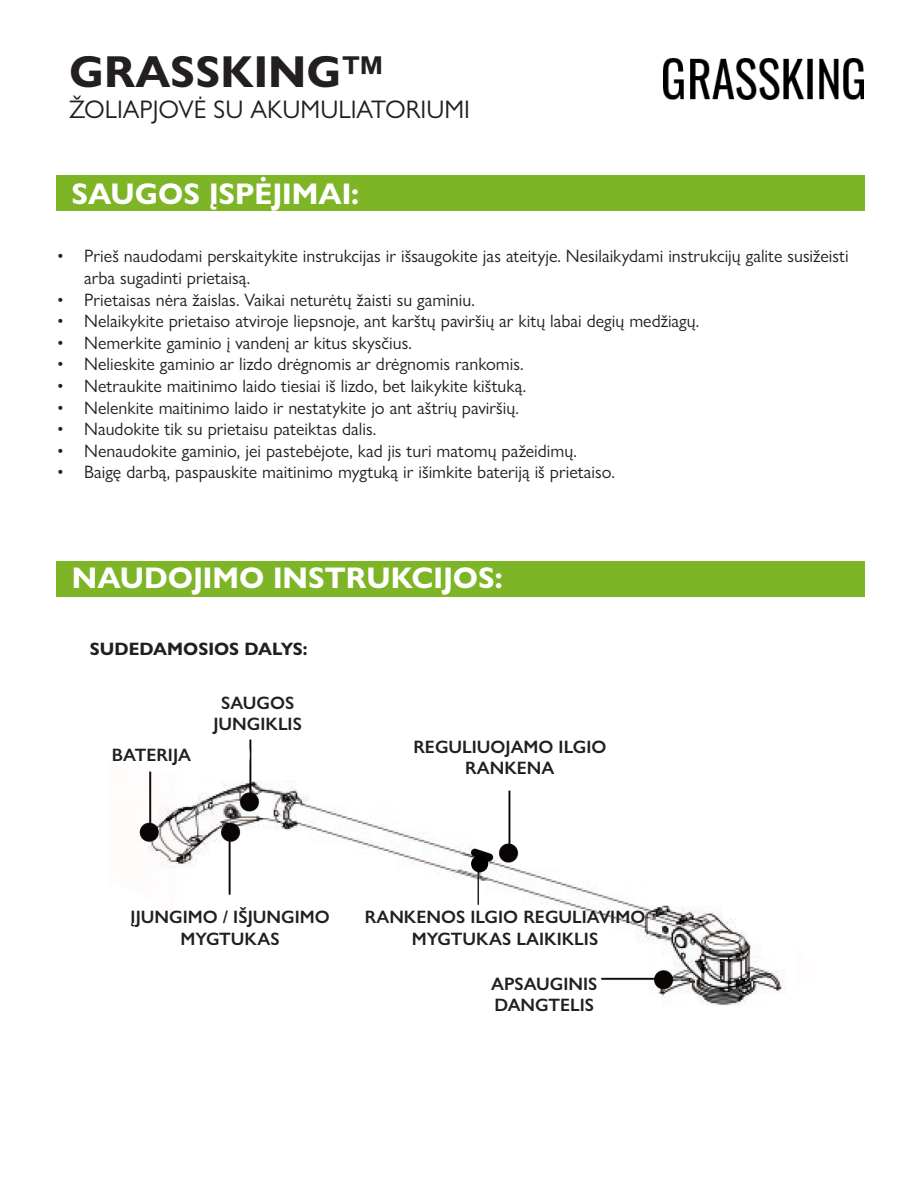
<style>
.page{position:relative;width:918px;height:1188px;background:#fff}
.page>*{position:absolute;margin:0;border:0;box-sizing:border-box;transform-origin:0 0}
.t1{font:700 45px "Gill Sans Nova";color:#231f20}
.t2{font:700 30px "Gill Sans Nova";color:#fff}
.t3{font:25.5px "Gill Sans Nova";color:#231f20}
.t4{font:18px/21.6px "Gill Sans Nova";color:#231f20}
.t5{font:600 18px/21.6px "Gill Sans Nova";color:#231f20;text-align:center}
.t6{font:700 18px "Gill Sans Nova";color:#231f20}
</style>
<div class="page">
<div style="left:56px;top:561px;width:809px;height:35px;background:#7db527"></div>
<img style="left:664px;top:58px;width:200px;height:41px">
<img style="left:139px;top:739px;width:647px;height:267px">
<hr style="left:478px;top:860px;width:1px;height:45px;background:#231f20">
<div style="left:471px;top:855px;width:17px;height:17px;background:#000;border-radius:50%"></div>
<div style="left:57px;top:176px;width:808px;height:35px;background:#7db527"></div>
<p class="t1" style="left:69px;top:44px;width:317px">GRASSKING™</p>
<p class="t3" style="left:69px;top:94px;width:403px">ŽOLIAPJOVĖ SU AKUMULIATORIUMI</p>
<p class="t2" style="left:72px;top:175px;width:289px">SAUGOS ĮSPĖJIMAI:</p>
<p class="t4" style="left:84px;top:245px;width:766px;text-indent:-27px">• Prieš naudodami perskaitykite instrukcijas ir išsaugokite jas ateityje. Nesilaikydami instrukcijų galite susižeisti arba sugadinti prietaisą.</p>
<p class="t4" style="left:57px;top:289px;width:419px">• Prietaisas nėra žaislas. Vaikai neturėtų žaisti su gaminiu.</p>
<p class="t4" style="left:57px;top:310px;width:643px">• Nelaikykite prietaiso atviroje liepsnoje, ant karštų paviršių ar kitų labai degių medžiagų.</p>
<p class="t4" style="left:57px;top:332px;width:356px">• Nemerkite gaminio į vandenį ar kitus skysčius.</p>
<p class="t4" style="left:57px;top:353px;width:468px">• Nelieskite gaminio ar lizdo drėgnomis ar drėgnomis rankomis.</p>
<p class="t4" style="left:57px;top:375px;width:470px">• Netraukite maitinimo laido tiesiai iš lizdo, bet laikykite kištuką.</p>
<p class="t4" style="left:57px;top:397px;width:463px">• Nelenkite maitinimo laido ir nestatykite jo ant aštrių paviršių.</p>
<p class="t4" style="left:57px;top:418px;width:321px">• Naudokite tik su prietaisu pateiktas dalis.</p>
<p class="t4" style="left:57px;top:440px;width:521px">• Nenaudokite gaminio, jei pastebėjote, kad jis turi matomų pažeidimų.</p>
<p class="t4" style="left:57px;top:461px;width:559px">• Baigę darbą, paspauskite maitinimo mygtuką ir išimkite bateriją iš prietaiso.</p>
<p class="t2" style="left:72px;top:559px;width:432px">NAUDOJIMO INSTRUKCIJOS:</p>
<p class="t6" style="left:90px;top:638px;width:219px">SUDEDAMOSIOS DALYS:</p>
<p class="t5" style="left:112px;top:744px;width:81px">BATERIJA</p>
<p class="t5" style="left:221px;top:691px;width:75px">SAUGOS</p>
<p class="t5" style="left:214px;top:713px;width:90px">JUNGIKLIS</p>
<p class="t5" style="left:413px;top:736px;width:195px">REGULIUOJAMO ILGIO</p>
<p class="t5" style="left:465px;top:757px;width:91px">RANKENA</p>
<p class="t5" style="left:131px;top:906px;width:201px">ĮJUNGIMO / IŠJUNGIMO<br>MYGTUKAS</p>
<p class="t5" style="left:365px;top:906px;width:282px">RANKENOS ILGIO REGULIAVIMO<br>MYGTUKAS LAIKIKLIS</p>
<p class="t5" style="left:491px;top:973px;width:108px;text-align:left">APSAUGINIS<br>DANGTELIS</p>
</div>
